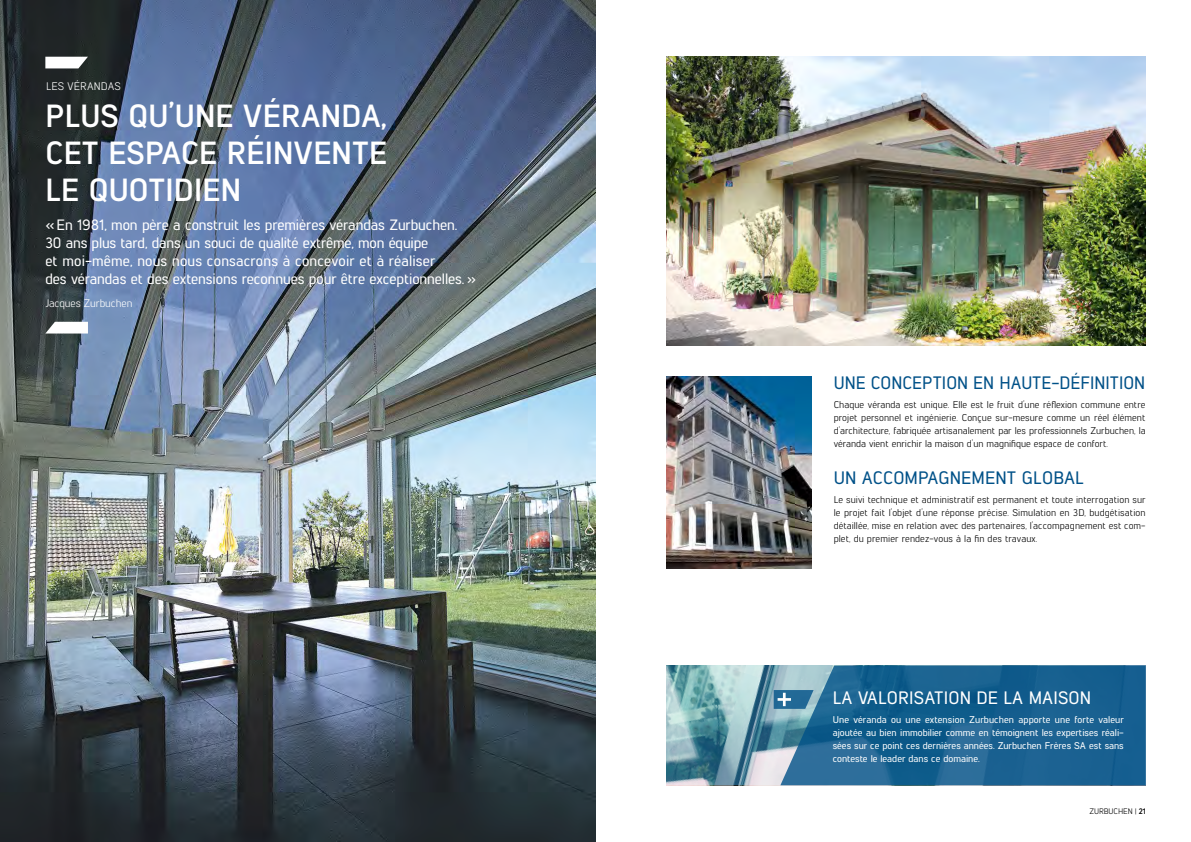
<style>
.page{position:relative;width:1191px;height:842px;background:#fff}
.page>*{position:absolute;margin:0;border:0;box-sizing:border-box;transform-origin:0 0}
.t1{font:700 32px/37px "Lintel";letter-spacing:.005em;color:#fff;text-align:justify}
.t2{font:500 18px "Lintel";color:#005188}
.t3{font:500 18px "Lintel";letter-spacing:.005em;color:#fff}
.t4{font:500 15px/18px "Lintel";letter-spacing:-.005em;color:#fff}
.t5{font:11px "Lintel";letter-spacing:-.005em;color:#fff}
.t6{font:9.8px/13px "Lintel";color:#000;text-align:justify}
.t7{font:500 9.8px/13px "Lintel";color:#fff;text-align:justify}
.t8{font:8px "Lintel";letter-spacing:-.005em;color:#000}
.s1{font-weight:700}
</style>
<div class="page">
<svg style="left:666px;top:666px;width:114px;height:119px;background:#80aab4"></svg>
<svg style="left:780px;top:666px;width:365px;height:119px;background:#206693"></svg>
<img style="left:0;top:0;width:595px;height:842px">
<img style="left:666px;top:57px;width:479px;height:289px">
<img style="left:666px;top:376px;width:145px;height:193px">
<svg style="left:773px;top:690px;width:40px;height:19px"></svg>
<svg style="left:45px;top:57px;width:43px;height:11px"></svg>
<svg style="left:45px;top:322px;width:43px;height:11px"></svg>
<p class="t5" style="left:46px;top:79px;width:76px">LES VÉRANDAS</p>
<h1 class="t1" style="left:46px;top:95px;width:343px">PLUS QU’UNE VÉRANDA, CET ESPACE RÉINVENTE LE QUOTIDIEN</h1>
<p class="t4" style="left:45px;top:215px;width:432px">« En 1981, mon père a construit les premières vérandas Zurbuchen.<br>30 ans plus tard, dans un souci de qualité extrême, mon équipe<br>et moi-même, nous nous consacrons à concevoir et à réaliser<br>des vérandas et des extensions reconnues pour être exceptionnelles. »</p>
<p class="t5" style="left:45px;top:295px;width:89px">Jacques Zurbuchen</p>
<h2 class="t2" style="left:833px;top:370px;width:313px">UNE CONCEPTION EN HAUTE-DÉFINITION</h2>
<p class="t6" style="left:833px;top:397px;width:313px">Chaque véranda est unique. Elle est le fruit d’une réflexion commune entre projet personnel et ingénierie. Conçue sur-mesure comme un réel élément d’architecture, fabriquée artisanalement par les professionnels Zurbuchen, la véranda vient enrichir la maison d’un magnifique espace de confort.</p>
<h2 class="t2" style="left:833px;top:465px;width:252px">UN ACCOMPAGNEMENT GLOBAL</h2>
<p class="t6" style="left:833px;top:492px;width:313px">Le suivi technique et administratif est permanent et toute interrogation sur le projet fait l’objet d’une réponse précise. Simulation en 3D, budgétisation détaillée, mise en relation avec des partenaires, l’accompagnement est com&shy;plet, du premier rendez-vous à la fin des travaux.</p>
<h2 class="t3" style="left:833px;top:685px;width:260px">LA VALORISATION DE LA MAISON</h2>
<p class="t7" style="left:832px;top:712px;width:293px">Une véranda ou une extension Zurbuchen apporte une forte valeur ajoutée au bien immobilier comme en témoignent les expertises réali&shy;sées sur ce point ces dernières années. Zurbuchen Frères SA est sans conteste le leader dans ce domaine.</p>
<p class="t8" style="left:1089px;top:806px;width:58px">ZURBUCHEN | <span class="s1">21</span></p>
</div>
